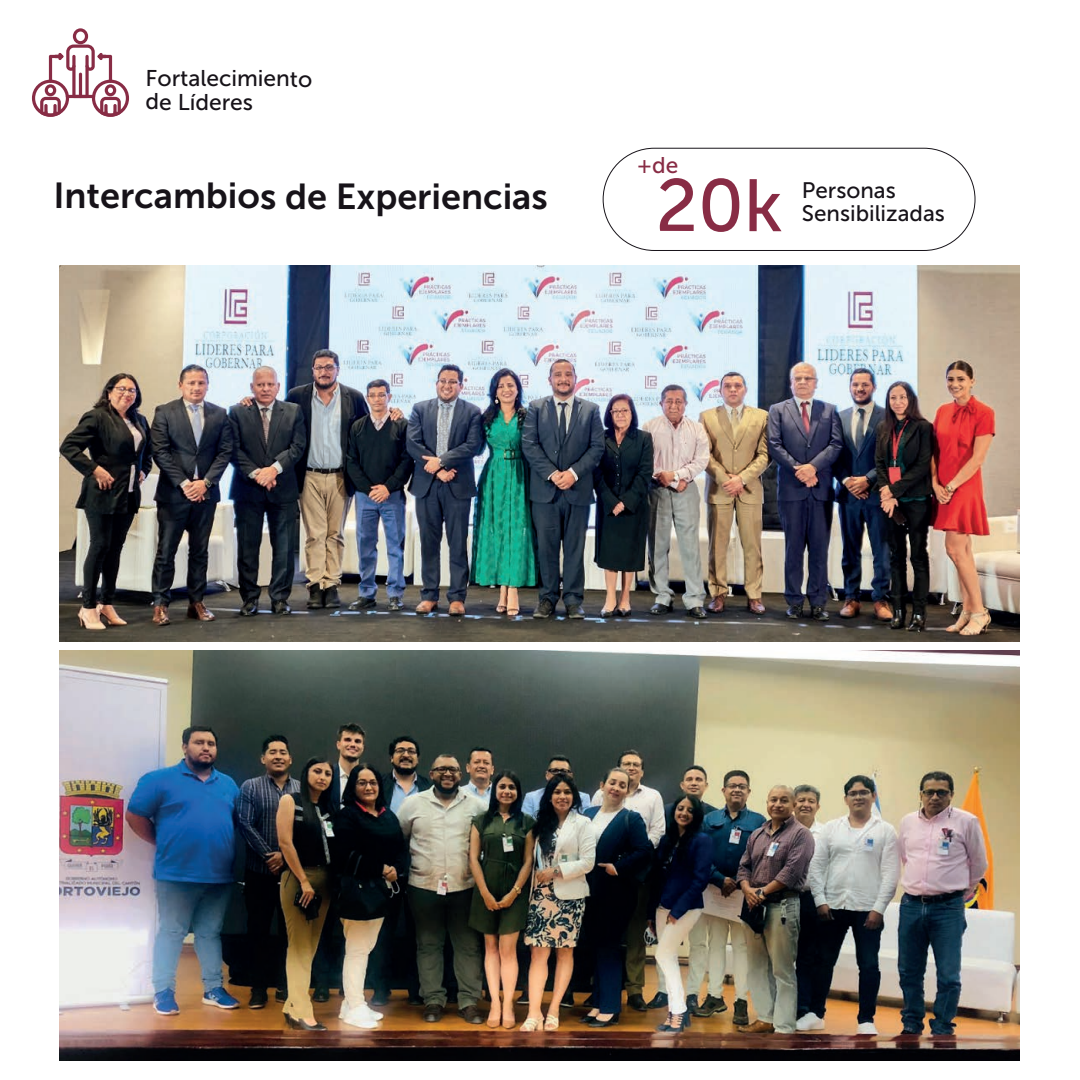
<style>
.page{position:relative;width:1080px;height:1080px;background:#fff}
.page>*{position:absolute;margin:0;border:0;box-sizing:border-box;transform-origin:0 0}
.t1{font:73.7px "Museo Sans 500";color:#882c45}
.t2{font:36px "Museo Sans 700";letter-spacing:-.005em;color:#171319}
.t3{font:22.7px/23.3px "Museo Sans 500";letter-spacing:-.005em;color:#171319}
.t4{font:22.7px "Museo Sans 500";color:#882c45}
.t5{font:22.4px "Museo Sans 500";letter-spacing:-.005em;color:#171319}
</style>
<div class="page">
<svg style="left:32px;top:28px;width:97px;height:89px"></svg>
<hr style="left:66px;top:95px;width:29px;height:3px;background:#882c45;border-radius:2px">
<div style="left:603px;top:148px;width:373px;height:103px;border:1px solid #171319;border-radius:51px"></div>
<img style="left:59px;top:650px;width:960px;height:410px">
<img style="left:59px;top:266px;width:960px;height:376px">
<p class="t3" style="left:146px;top:67px;width:168px">Fortalecimiento de Líderes</p>
<p class="t4" style="left:637px;top:153px;width:43px">+de</p>
<h1 class="t1" style="left:656px;top:165px;width:129px">20k</h1>
<p class="t2" style="left:53px;top:176px;width:496px">Intercambios de Experiencias</p>
<p class="t5" style="left:802px;top:178px;width:95px">Personas</p>
<p class="t5" style="left:802px;top:201px;width:145px">Sensibilizadas</p>
</div>
